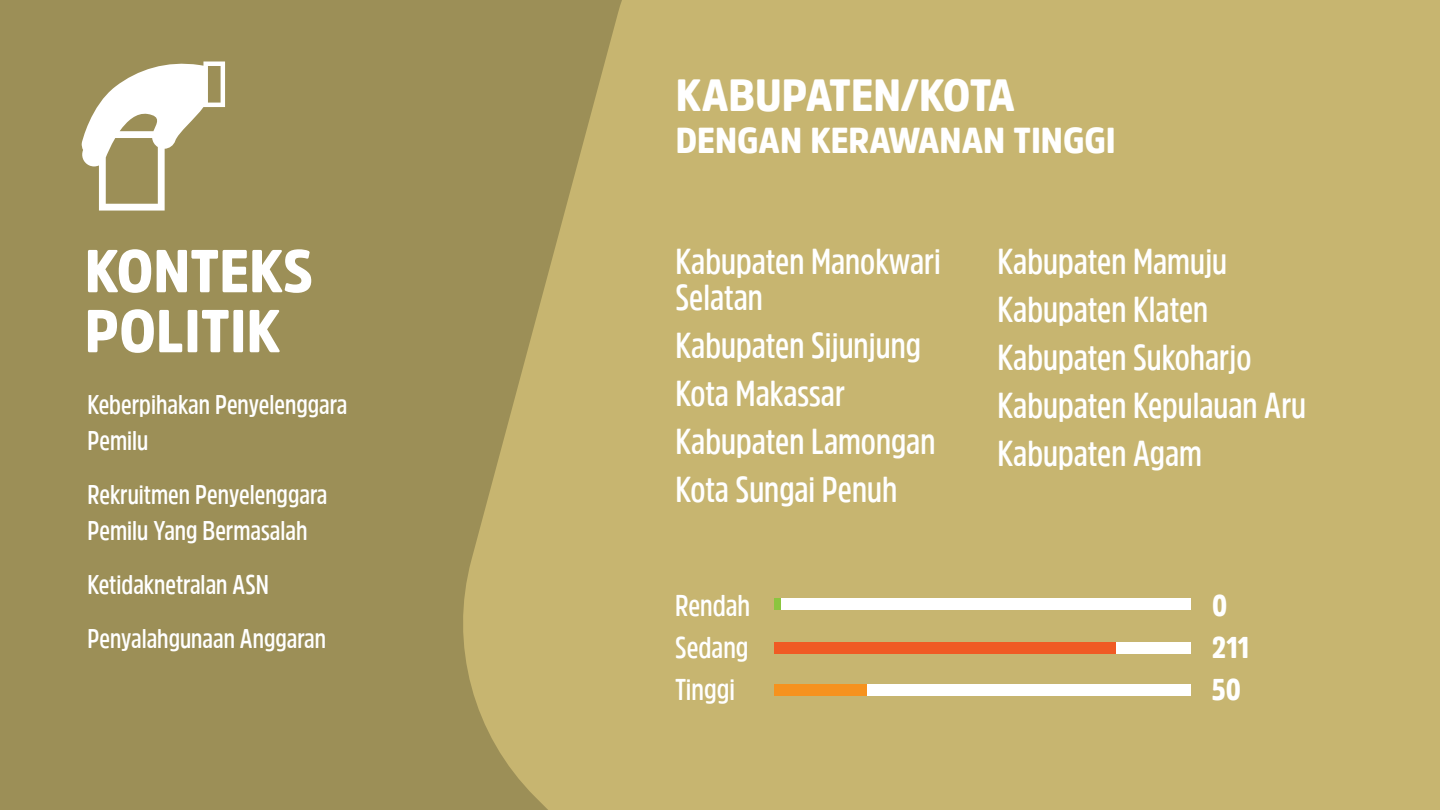
<style>
.page{position:relative;width:1440px;height:810px;background:#9c8f57}
.page>*{position:absolute;margin:0;border:0;box-sizing:border-box;transform-origin:0 0}
.t1{font:900 60px/60px "Amsi Pro Narw";color:#fff}
.t2{font:900 45px "Amsi Pro Narw";color:#fff}
.t3{font:600 36px/48px "Amsi Pro Cond";color:#fff}
.t4{font:900 36px "Amsi Pro Narw";color:#fff}
.t5{font:600 30px/42px "Amsi Pro Cond";color:#fff;text-align:justify}
.t6{font:900 30px/42px "Amsi Pro Cond";color:#fff}
.t7{font:600 27px/36px "Amsi Pro Cond";color:#fff}
</style>
<div class="page">
<div style="left:463px;top:0;width:977px;height:810px;background:#c7b570"></div>
<div style="left:774px;top:598px;width:416px;height:12px;background:#fff"></div>
<div style="left:774px;top:598px;width:7px;height:12px;background:#8bc53f"></div>
<div style="left:774px;top:642px;width:416px;height:12px;background:#fff"></div>
<div style="left:774px;top:642px;width:341px;height:12px;background:#f05a24"></div>
<div style="left:774px;top:684px;width:416px;height:12px;background:#fff"></div>
<div style="left:774px;top:684px;width:93px;height:12px;background:#f6921e"></div>
<svg style="left:81px;top:61px;width:144px;height:150px"></svg>
<h1 class="t1" style="left:85px;top:240px;width:230px">KONTEKS<br>POLITIK</h1>
<p class="t7" style="left:87px;top:385px;width:261px">Keberpihakan Penyelenggara<br>Pemilu</p>
<p class="t7" style="left:87px;top:475px;width:241px">Rekruitmen Penyelenggara<br>Pemilu Yang Bermasalah</p>
<p class="t7" style="left:87px;top:556px;width:240px;line-height:54px">Ketidaknetralan ASN<br>Penyalahgunaan Anggaran</p>
<p class="t2" style="left:676px;top:64px;width:341px">KABUPATEN/KOTA</p>
<p class="t4" style="left:676px;top:116px;width:442px">DENGAN KERAWANAN TINGGI</p>
<p class="t3" style="left:675px;top:242px;width:267px;line-height:36px">Kabupaten Manokwari<br>Selatan</p>
<p class="t3" style="left:675px;top:320px;width:261px">Kabupaten Sijunjung<br>Kota Makassar<br>Kabupaten Lamongan<br>Kota Sungai Penuh</p>
<p class="t3" style="left:998px;top:236px;width:310px">Kabupaten Mamuju<br>Kabupaten Klaten<br>Kabupaten Sukoharjo<br>Kabupaten Kepulauan Aru<br>Kabupaten Agam</p>
<p class="t5" style="left:675px;top:584px;width:77px">Rendah Sedang Tinggi</p>
<p class="t6" style="left:1212px;top:584px;width:39px">0<br>211<br>50</p>
</div>
